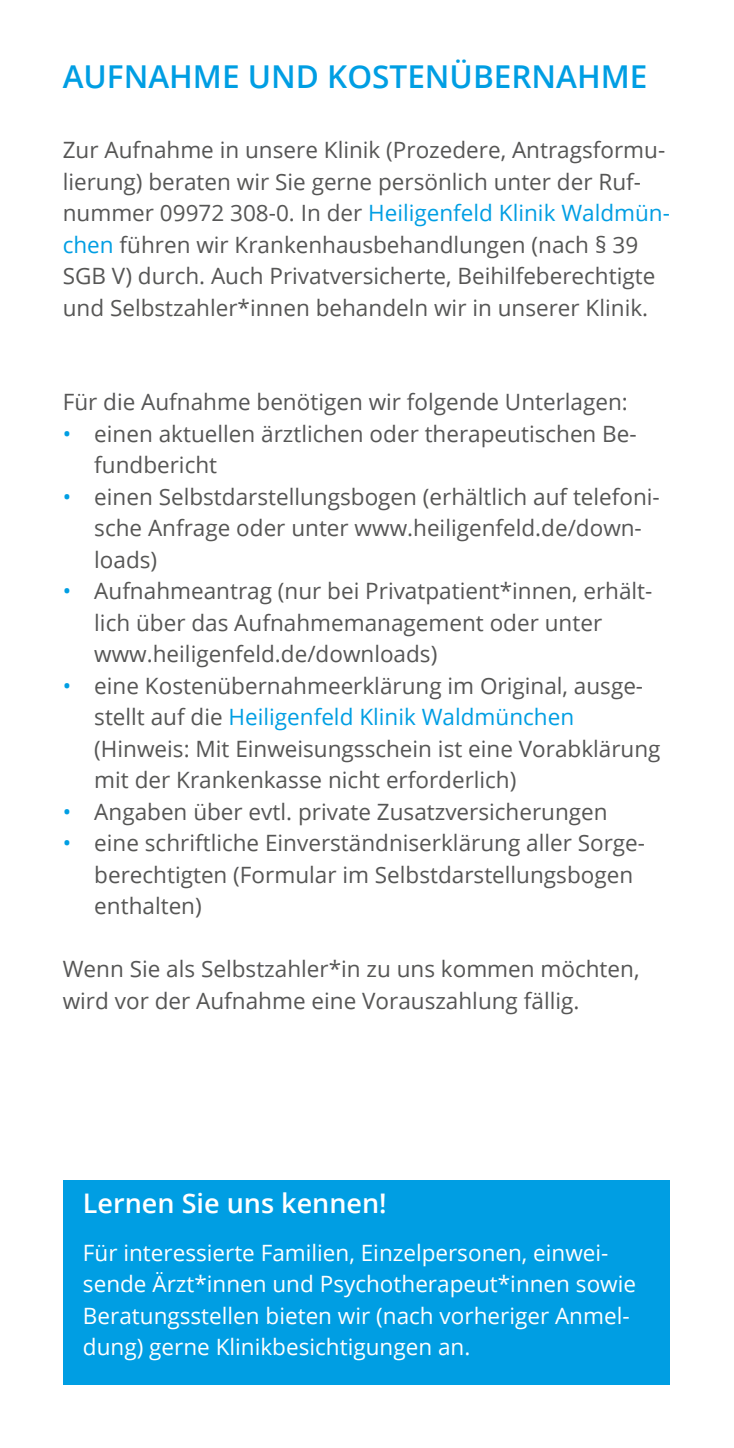
<style>
.page{position:relative;width:734px;height:1448px;background:#fff}
.page>*{position:absolute;margin:0;border:0;box-sizing:border-box;transform-origin:0 0}
.t1{font:600 31.5px "Open Sans";color:#009ee3}
.t2{font:600 27px "Open Sans";color:#fff}
.t3{font:22.5px/31.5px "Open Sans";color:#565655}
.t4{font:22.5px/31.5px "Open Sans";color:#fff}
.s1{color:#009ee3}
</style>
<div class="page">
<div style="left:64px;top:1180px;width:606px;height:204px;background:#009ee3"></div>
<h1 class="t1" style="left:63px;top:55px;width:586px">AUFNAHME UND KOSTENÜBERNAHME</h1>
<p class="t3" style="left:63px;top:134px;width:608px">Zur Aufnahme in unsere Klinik (Prozedere, Antragsformu&shy;lierung) beraten wir Sie gerne persönlich unter der Ruf&shy;nummer 09972 308-0. In der <span class="s1">Heiligenfeld Klinik Waldmün&shy;chen</span> führen wir Krankenhausbehandlungen (nach § 39<br>SGB V) durch. Auch Privatversicherte, Beihilfeberechtigte und Selbstzahler*innen behandeln wir in unserer Klinik.</p>
<p class="t3" style="left:63px;top:386px;width:566px">Für die Aufnahme benötigen wir folgende Unterlagen:</p>
<p class="t3" style="left:94px;top:417px;width:544px;text-indent:-31px"><span class="s1">•</span> einen aktuellen ärztlichen oder therapeutischen Be&shy;fundbericht</p>
<p class="t3" style="left:94px;top:480px;width:567px;text-indent:-32px"><span class="s1">•</span> einen Selbstdarstellungsbogen (erhältlich auf telefoni&shy;sche Anfrage oder unter www.heiligenfeld.de/down&shy;loads)</p>
<p class="t3" style="left:94px;top:575px;width:559px;text-indent:-32px"><span class="s1">•</span> Aufnahmeantrag (nur bei Privatpatient*innen, erhält&shy;lich über das Aufnahmemanagement oder unter www.heiligenfeld.de/downloads)</p>
<p class="t3" style="left:94px;top:669px;width:567px;text-indent:-32px"><span class="s1">•</span> eine Kostenübernahmeerklärung im Original, ausge&shy;stellt auf die <span class="s1">Heiligenfeld Klinik Waldmünchen </span>(Hinweis: Mit Einweisungsschein ist eine Vorabklärung mit der Krankenkasse nicht erforderlich)</p>
<p class="t3" style="left:63px;top:795px;width:546px"><span class="s1">•</span> Angaben über evtl. private Zusatzversicherungen</p>
<p class="t3" style="left:94px;top:827px;width:552px;text-indent:-32px"><span class="s1">•</span> eine schriftliche Einverständniserklärung aller Sorge&shy;berechtigten (Formular im Selbstdarstellungsbogen enthalten)</p>
<p class="t3" style="left:63px;top:953px;width:578px">Wenn Sie als Selbstzahler*in zu uns kommen möchten, wird vor der Aufnahme eine Vorauszahlung fällig.</p>
<p class="t2" style="left:83px;top:1185px;width:305px">Lernen Sie uns kennen!</p>
<p class="t4" style="left:83px;top:1236px;width:554px">Für interessierte Familien, Einzelpersonen, einwei&shy;sende Ärzt*innen und Psychotherapeut*innen sowie Beratungsstellen bieten wir (nach vorheriger Anmel&shy;dung) gerne Klinikbesichtigungen an.</p>
</div>
